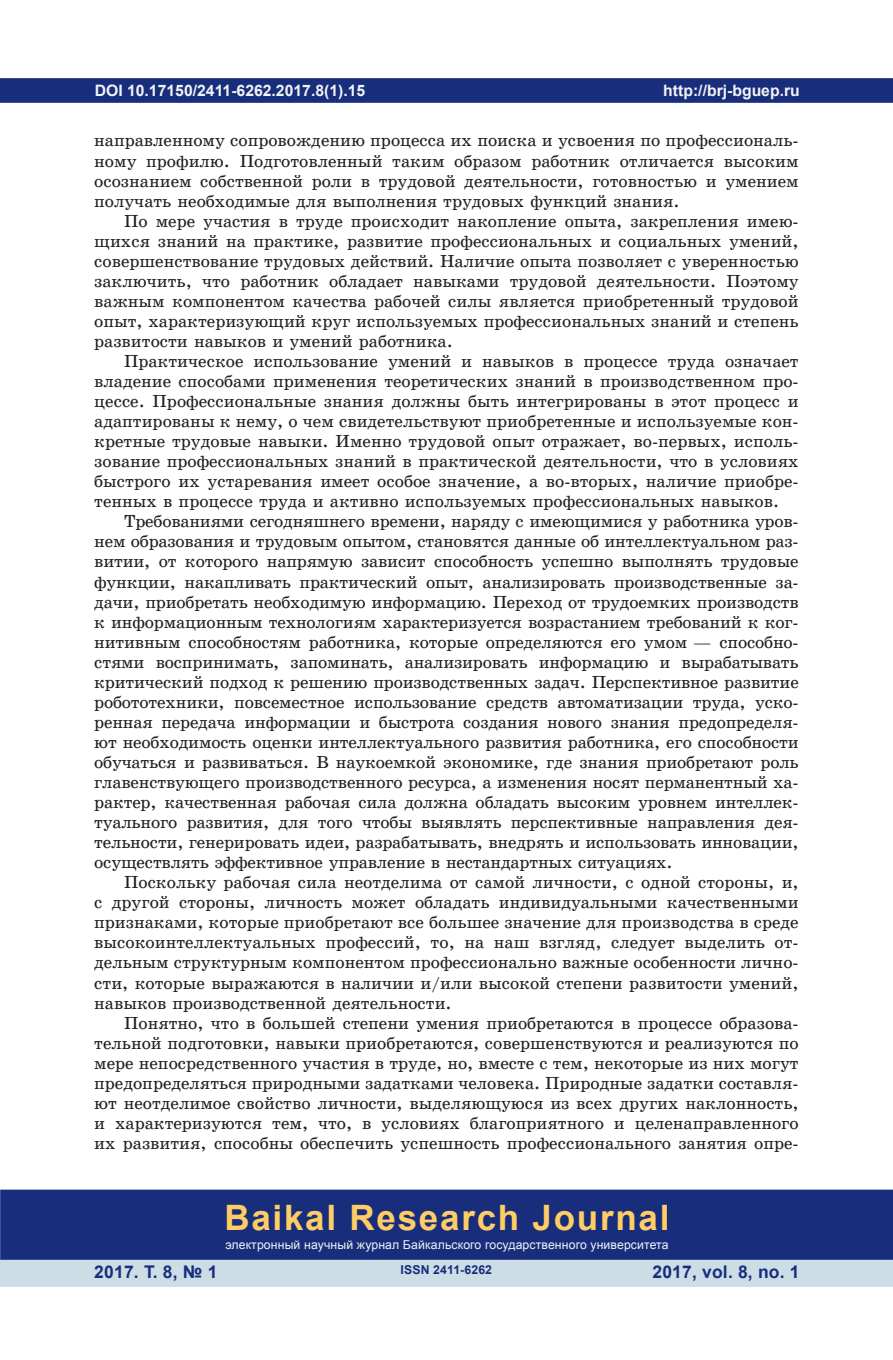
<style>
.page{position:relative;width:893px;height:1360px;background:#fff}
.page>*{position:absolute;margin:0;border:0;box-sizing:border-box;transform-origin:0 0}
.t1{font:700 35px "Arial";letter-spacing:.05em;color:#fecd64}
.t2{font:17.5px/20.1px "School Book C";color:#231f20;text-align:justify}
.t3{font:700 17.5px "Arial";letter-spacing:.01em;color:#182d7c}
.t4{font:700 15.75px "Arial";color:#f2f3f4}
.t5{font:12.25px "Arial";letter-spacing:.01em;color:#f2f3f4}
.t6{font:700 12.25px "Arial";letter-spacing:.01em;color:#182d7c}
</style>
<div class="page">
<div style="left:0;top:78px;width:893px;height:25px;background:#182d7c;border:2px solid #182d7c"></div>
<div style="left:0;top:1258px;width:893px;height:28px;background:#cddde6"></div>
<div style="left:0;top:1189px;width:893px;height:70px;background:#182d7c;border:2px solid #182d7c"></div>
<svg style="left:0;top:1189px;width:1px;height:71px"></svg>
<p class="t4" style="left:95px;top:79px;width:272px">DOI 10.17150/2411-6262.2017.8(1).15</p>
<p class="t2" style="left:94px;top:131px;width:706px">направленному сопровождению процесса их поиска и усвоения по профессиональ&shy;ному профилю. Подготовленный таким образом работник отличается высоким осознанием собственной роли в трудовой деятельности, готовностью и умением получать необходимые для выполнения трудовых функций знания.</p>
<p class="t2" style="left:94px;top:211px;width:706px;text-indent:30px">По мере участия в труде происходит накопление опыта, закрепления имею&shy;щихся знаний на практике, развитие профессиональных и социальных умений, совершенствование трудовых действий. Наличие опыта позволяет с уверенностью заключить, что работник обладает навыками трудовой деятельности. Поэтому важным компонентом качества рабочей силы является приобретенный трудовой опыт, характеризующий круг используемых профессиональных знаний и степень развитости навыков и умений работника.</p>
<p class="t2" style="left:94px;top:351px;width:706px;text-indent:30px">Практическое использование умений и навыков в процессе труда означает владение способами применения теоретических знаний в производственном про&shy;цессе. Профессиональные знания должны быть интегрированы в этот процесс и адаптированы к нему, о чем свидетельствуют приобретенные и используемые кон&shy;кретные трудовые навыки. Именно трудовой опыт отражает, во-первых, исполь&shy;зование профессиональных знаний в практической деятельности, что в условиях быстрого их устаревания имеет особое значение, а во-вторых, наличие приобре&shy;тенных в процессе труда и активно используемых профессиональных навыков.</p>
<p class="t2" style="left:94px;top:511px;width:706px;text-indent:30px">Требованиями сегодняшнего времени, наряду с имеющимися у работника уров&shy;нем образования и трудовым опытом, становятся данные об интеллектуальном раз&shy;витии, от которого напрямую зависит способность успешно выполнять трудовые функции, накапливать практический опыт, анализировать производственные за&shy;дачи, приобретать необходимую информацию. Переход от трудоемких производств к информационным технологиям характеризуется возрастанием требований к ког&shy;нитивным способностям работника, которые определяются его умом — способно&shy;стями воспринимать, запоминать, анализировать информацию и вырабатывать критический подход к решению производственных задач. Перспективное развитие робототехники, повсеместное использование средств автоматизации труда, уско&shy;ренная передача информации и быстрота создания нового знания предопределя&shy;ют необходимость оценки интеллектуального развития работника, его способности обучаться и развиваться. В наукоемкой экономике, где знания приобретают роль главенствующего производственного ресурса, а изменения носят перманентный ха&shy;рактер, качественная рабочая сила должна обладать высоким уровнем интеллек&shy;туального развития, для того чтобы выявлять перспективные направления дея&shy;тельности, генерировать идеи, разрабатывать, внедрять и использовать инновации, осуществлять эффективное управление в нестандартных ситуациях.</p>
<p class="t2" style="left:94px;top:872px;width:706px;text-indent:30px">Поскольку рабочая сила неотделима от самой личности, с одной стороны, и, с другой стороны, личность может обладать индивидуальными качественными признаками, которые приобретают все большее значение для производства в среде высокоинтеллектуальных профессий, то, на наш взгляд, следует выделить от&shy;дельным структурным компонентом профессионально важные особенности лично&shy;сти, которые выражаются в наличии и/или высокой степени развитости умений, навыков производственной деятельности.</p>
<p class="t2" style="left:94px;top:1012px;width:706px;text-indent:30px">Понятно, что в большей степени умения приобретаются в процессе образова&shy;тельной подготовки, навыки приобретаются, совершенствуются и реализуются по мере непосредственного участия в труде, но, вместе с тем, некоторые из них могут предопределяться природными задатками человека. Природные задатки составля&shy;ют неотделимое свойство личности, выделяющуюся из всех других наклонность, и характеризуются тем, что, в условиях благоприятного и целенаправленного их развития, способны обеспечить успешность профессионального занятия опре-</p>
<p class="t4" style="left:663px;top:79px;width:138px">http://brj-bguep.ru</p>
<h1 class="t1" style="left:224px;top:1193px;width:447px">Baikal Research Journal</h1>
<p class="t5" style="left:225px;top:1236px;width:445px">электронный научный журнал Байкальского государственного университета</p>
<p class="t3" style="left:94px;top:1259px;width:125px">2017. Т. 8, № 1</p>
<p class="t3" style="left:652px;top:1259px;width:149px">2017, vol. 8, no. 1</p>
<p class="t6" style="left:401px;top:1261px;width:93px">ISSN 2411-6262</p>
</div>
